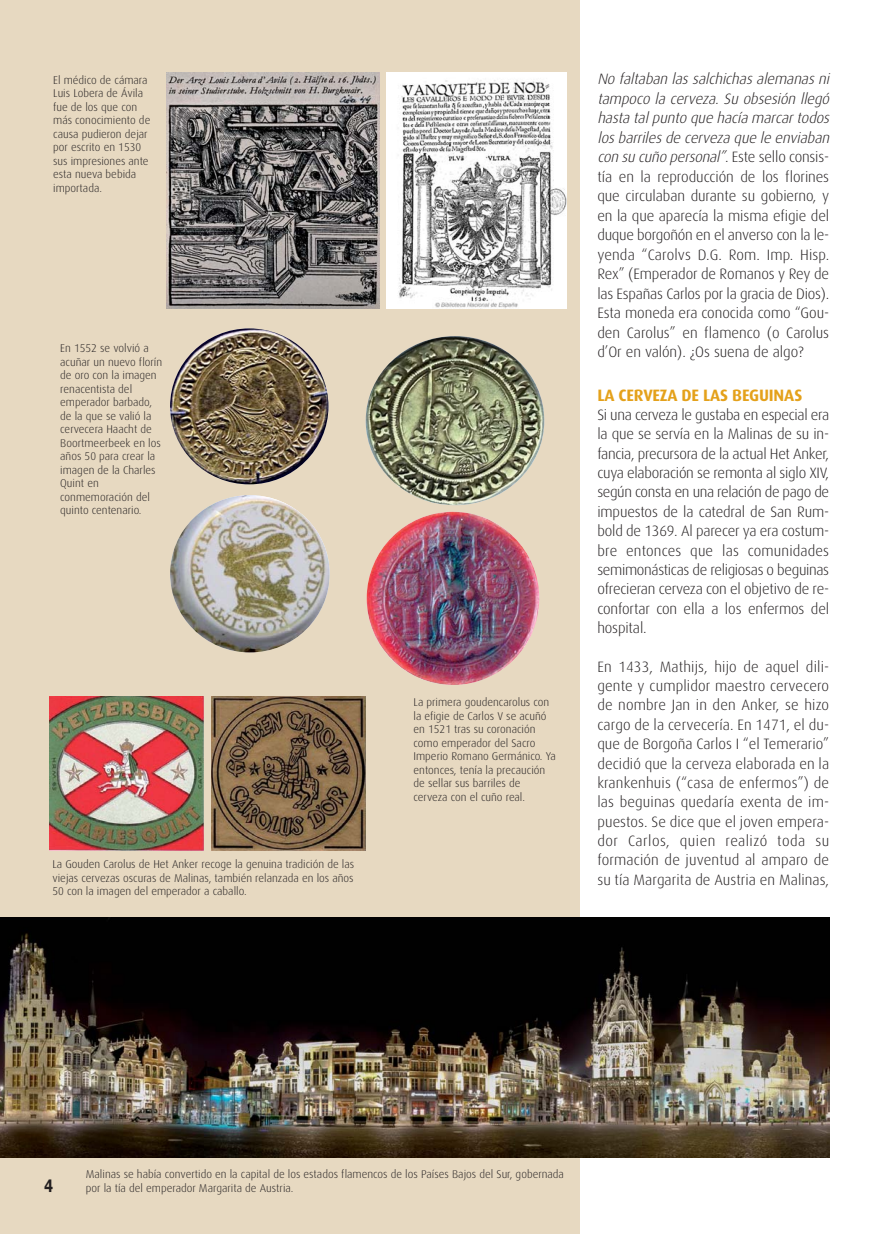
<style>
.page{position:relative;width:893px;height:1234px;background:#fff}
.page>*{position:absolute;margin:0;border:0;box-sizing:border-box;transform-origin:0 0}
.t1{font:700 17.25px "Verdana";color:#231f20;scale:.74 1}
.t2{font:700 16.5px "Dax";letter-spacing:-.01em;color:#e4a11b}
.t3{font:300 15px/19.4px "Dax";letter-spacing:-.005em;color:#231f20;text-align:justify}
.t4{font:300 11.25px/13.5px "Dax";color:#231f20}
.s1{font-style:italic}
</style>
<div class="page">
<div style="left:0;top:0;width:579px;height:1233px;background:#e7d9c1"></div>
<img style="left:167px;top:72px;width:212px;height:236px">
<img style="left:386px;top:72px;width:180px;height:236px">
<img style="left:366px;top:336px;width:178px;height:169px;border-radius:50%">
<img style="left:367px;top:511px;width:172px;height:173px;border-radius:50%">
<img style="left:170px;top:495px;width:160px;height:157px;border-radius:50%">
<img style="left:170px;top:328px;width:158px;height:156px;border-radius:50%">
<img style="left:50px;top:696px;width:153px;height:154px">
<img style="left:211px;top:696px;width:155px;height:154px">
<img style="left:0;top:917px;width:829px;height:240px">
<p class="t4" style="left:53px;top:74px;width:99px">El médico de cámara<br>Luis Lobera de Ávila fue de los que con más conocimiento de causa pudieron dejar por escrito en 1530 sus impresiones ante esta nueva bebida importada.</p>
<p class="t4" style="left:60px;top:342px;width:103px">En 1552 se volvió a acuñar un nuevo florín de oro con la imagen renacentista del emperador barbado, de la que se valió la cervecera Haacht de<br>Boortmeerbeek en los años 50 para crear la imagen de la Charles<br>Quint en conmemoración del quinto centenario.</p>
<p class="t4" style="left:52px;top:858px;width:303px;text-align:justify">La Gouden Carolus de Het Anker recoge la genuina tradición de las viejas cervezas oscuras de Malinas, también relanzada en los años 50 con la imagen del emperador a caballo.</p>
<p class="t4" style="left:414px;top:696px;width:144px">La primera goudencarolus con la efigie de Carlos V se acuñó en 1521 tras su coronación como emperador del Sacro<br>Imperio Romano Germánico. Ya entonces, tenía la precaución de sellar sus barriles de cerveza con el cuño real.</p>
<p class="t3" style="left:597px;top:70px;width:237px;text-align:left"><span class="s1">No faltaban las salchichas alemanas ni tampoco la cerveza. Su obsesión llegó hasta talpunto que hacía marcartodos losbarrilesde cerveza que le enviaban con su cuño personal”</span>. Es te s e l l o co n s i s - tía en la reproducción de los florines que circulaban durante su gobierno, y en la que aparecía la misma efigie del duque borgoñón en el anverso con la le&shy;yenda “Carolvs D.G. Rom. Imp. Hisp.<br>Rex” (Emperador de Romanos y Rey de las Españas Carlos por la gracia de Dios).<br>Esta moneda era conocida como “Gou&shy;den Carolus” en flamenco (o Carolus d’Or en valón). ¿Os suena de algo?</p>
<p class="t2" style="left:597px;top:388px;width:206px">LA CERVEZA DE LAS BEGUINAS</p>
<p class="t3" style="left:597px;top:406px;width:233px">Si una cerveza le gustaba en especial era la que se servía en la Malinas de su in&shy;fancia, precursora de la actual Het Anker, cuya elaboración se remonta al siglo XIV, según consta en una relación de pago de impuestos de la catedral de San Rum&shy;bold de 1369. Al parecer ya era costum&shy;bre entonces que las comunidades semimonásticas de religiosas o beguinas ofrecieran cerveza con el objetivo de re&shy;confortar con ella a los enfermos del hospital.</p>
<p class="t3" style="left:597px;top:657px;width:233px">En 1433, Mathijs, hijo de aquel dili&shy;gente y cumplidor maestro cervecero de nombre Jan in den Anker, se hizo cargo de la cervecería. En 1471, el du&shy;que de Borgoña Carlos I “el Temerario” decidió que la cerveza elaborada en la krankenhuis (“casa de enfermos”) de las beguinas quedaría exenta de im&shy;puestos. Se dice que el joven empera&shy;dor Carlos, quien realizó toda su formación de juventud al amparo de su tía Margarita de Austria en Malinas,</p>
<p class="t1" style="left:44px;top:1175px;width:14px">4</p>
<p class="t4" style="left:86px;top:1167px;width:480px">Malinas se había convertido en la capital de los estados flamencos de los Países Bajos del Sur, gobernada por la tía del emperador Margarita de Austria.</p>
</div>
